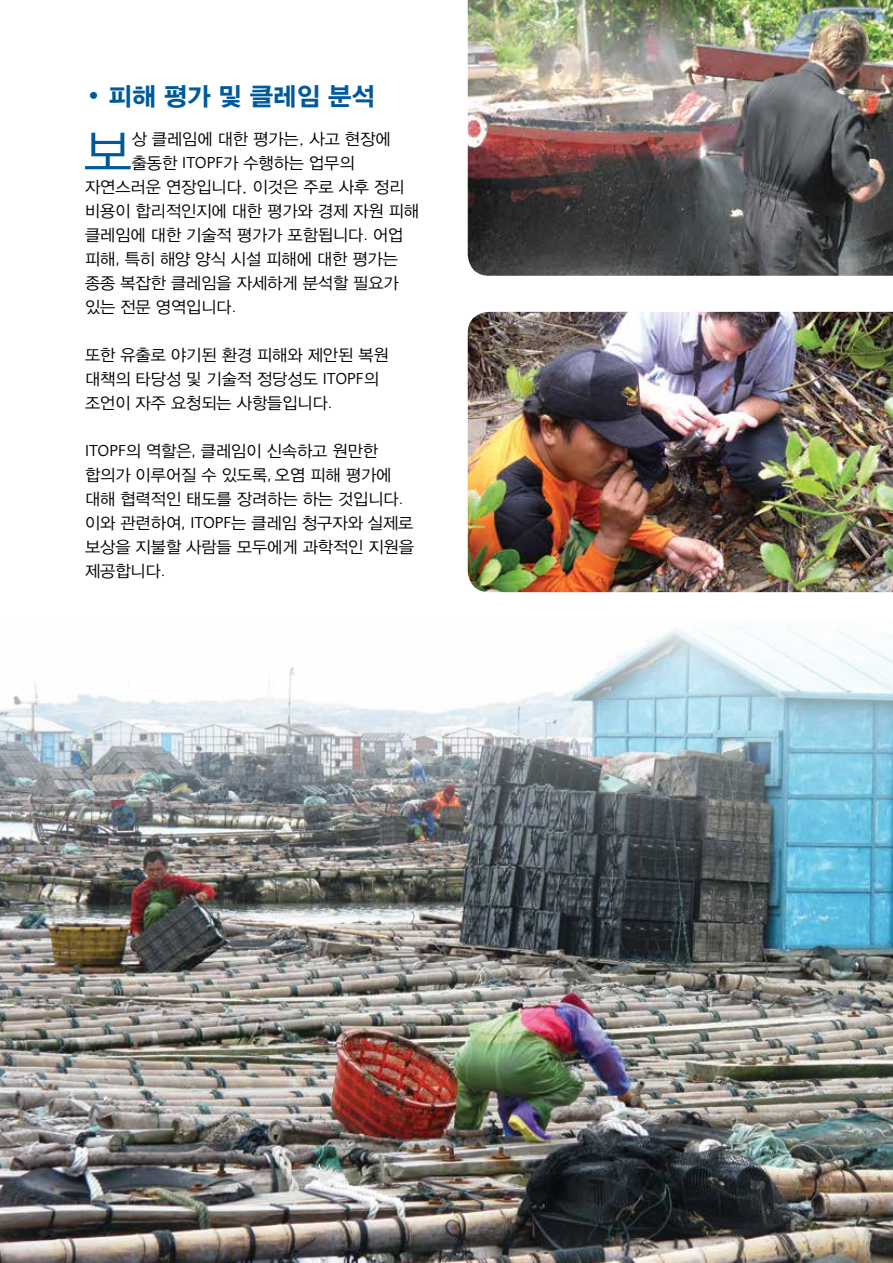
<style>
.page{position:relative;width:893px;height:1263px;background:#fff}
.page>*{position:absolute;margin:0;border:0;box-sizing:border-box;transform-origin:0 0}
.t1{font:51.9px "Yoon Gothic L";color:#00599b}
.t2{font:25.5px "Yoon Gothic B";color:#00599b}
.t3{font:16.5px/24px "Yoon Gothic L";color:#000}
.s1{font-family:"Foundry Sans";font-weight:600}
.s2{font-family:"Foundry Sans"}
</style>
<div class="page">
<img style="left:0;top:626px;width:893px;height:637px">
<img style="left:468px;top:312px;width:425px;height:280px">
<img style="left:468px;top:0;width:425px;height:276px">
<h2 class="t2" style="left:85px;top:74px;width:291px"><span class="s1">•</span> 피해 평가 및 클레임 분석</h2>
<h1 class="t1" style="left:84px;top:108px;width:49px">보</h1>
<p class="t3" style="left:132px;top:125px;width:260px">상 클레임에 대한 평가는, 사고 현장에</p>
<p class="t3" style="left:132px;top:149px;width:224px">출동한 <span class="s2">ITOPF</span>가 수행하는 업무의</p>
<p class="t3" style="left:85px;top:173px;width:321px">자연스러운 연장입니다. 이것은 주로 사후 정리</p>
<p class="t3" style="left:85px;top:197px;width:335px">비용이 합리적인지에 대한 평가와 경제 자원 피해</p>
<p class="t3" style="left:85px;top:221px;width:320px">클레임에 대한 기술적 평가가 포함됩니다<span class="s2">.</span> 어업</p>
<p class="t3" style="left:85px;top:245px;width:314px">피해<span class="s2">,</span> 특히 해양 양식 시설 피해에 대한 평가는</p>
<p class="t3" style="left:85px;top:269px;width:315px">종종 복잡한 클레임을 자세하게 분석할 필요가</p>
<p class="t3" style="left:85px;top:293px;width:153px">있는 전문 영역입니다<span class="s2">.</span></p>
<p class="t3" style="left:85px;top:341px;width:305px">또한 유출로 야기된 환경 피해와 제안된 복원 대책의 타당성 및 기술적 정당성도 <span class="s2">ITOPF</span>의 조언이 자주 요청되는 사항들입니다<span class="s2">.</span></p>
<p class="t3" style="left:85px;top:437px;width:330px"><span class="s2">ITOPF</span>의 역할은<span class="s2">,</span> 클레임이 신속하고 원만한 합의가 이루어질 수 있도록<span class="s2">,</span> 오염 피해 평가에 대해 협력적인 태도를 장려하는 하는 것입니다<span class="s2">. </span>이와 관련하여<span class="s2">, ITOPF</span>는 클레임 청구자와 실제로 보상을 지불할 사람들 모두에게 과학적인 지원을 제공합니다<span class="s2">.</span></p>
</div>
